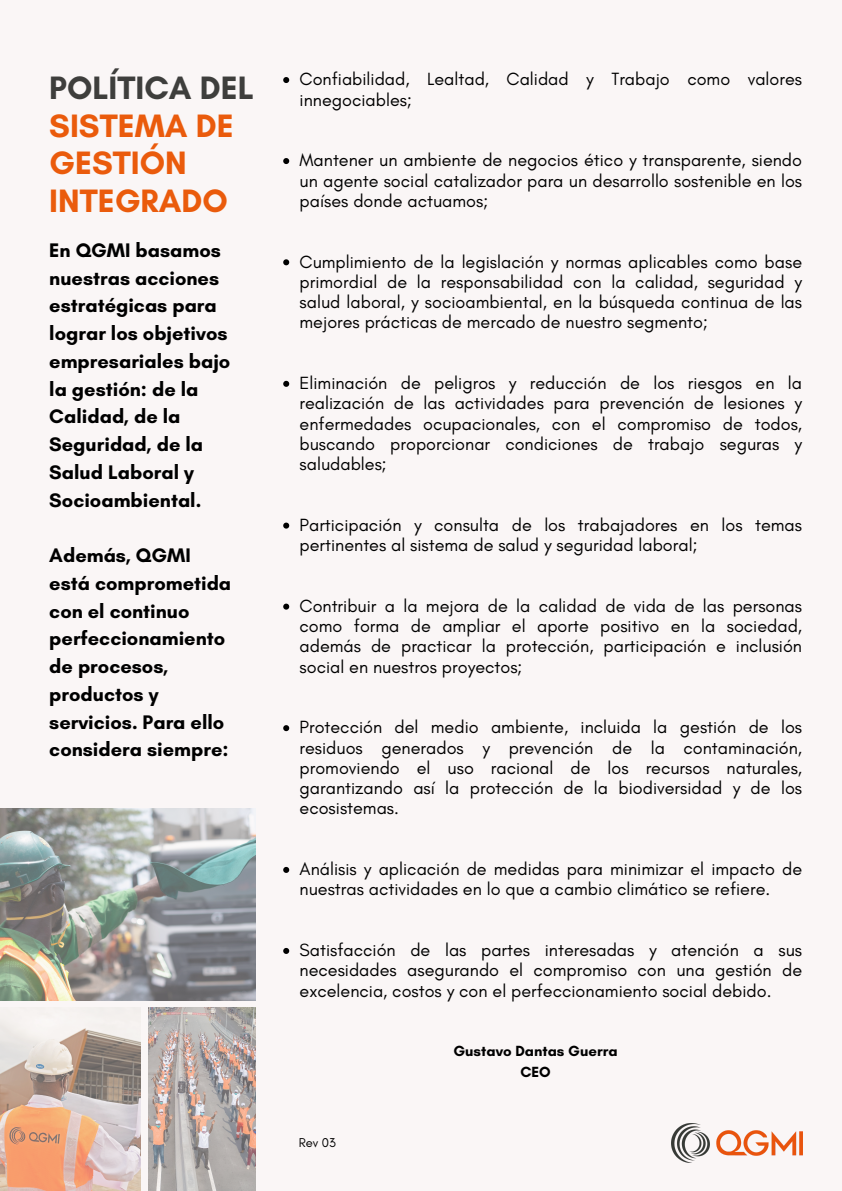
<style>
.page{position:relative;width:842px;height:1191px;background:#fff}
.page>*{position:absolute;margin:0;border:0;box-sizing:border-box;transform-origin:0 0}
.t1{font:700 33px "Glacial Indifference";color:#ea5b0c}
.t2{font:700 33px "Glacial Indifference";color:#3e3e3c}
.t3{font:700 20px/27.7px "Glacial Indifference";color:#000}
.t4{font:18px/20.2px "Glacial Indifference";color:#000;text-align:justify}
.t5{font:700 15px "Glacial Indifference";color:#000}
.t6{font:13px "Glacial Indifference";color:#000}
</style>
<div class="page">
<div style="left:0;top:0;width:842px;height:1190px;background:#faf6f6"></div>
<img style="left:0;top:808px;width:256px;height:192px">
<img style="left:0;top:1007px;width:141px;height:183px">
<img style="left:148px;top:1007px;width:108px;height:183px">
<img style="left:672px;top:1123px;width:130px;height:39px">
<svg style="left:283px;top:77px;width:6px;height:6px"></svg>
<svg style="left:283px;top:158px;width:6px;height:6px"></svg>
<svg style="left:283px;top:259px;width:6px;height:6px"></svg>
<svg style="left:283px;top:381px;width:6px;height:6px"></svg>
<svg style="left:283px;top:522px;width:6px;height:6px"></svg>
<svg style="left:283px;top:603px;width:6px;height:6px"></svg>
<svg style="left:283px;top:725px;width:6px;height:6px"></svg>
<svg style="left:283px;top:866px;width:6px;height:6px"></svg>
<svg style="left:283px;top:947px;width:6px;height:6px"></svg>
<p class="t2" style="left:49px;top:68px;width:206px">POLÍTICA DEL</p>
<p class="t1" style="left:49px;top:105px;width:186px">SISTEMA DE</p>
<p class="t1" style="left:49px;top:143px;width:139px">GESTIÓN</p>
<p class="t1" style="left:49px;top:180px;width:180px">INTEGRADO</p>
<p class="t3" style="left:49px;top:236px;width:183px">En QGMI basamos nuestras acciones estratégicas para lograr los objetivos empresariales bajo la gestión: de la<br>Calidad, de la<br>Seguridad, de la<br>Salud Laboral y<br>Socioambiental.</p>
<p class="t3" style="left:49px;top:541px;width:143px">Además, QGMI</p>
<p class="t3" style="left:49px;top:569px;width:183px">está comprometida con el continuo perfeccionamiento de procesos, productos y servicios. Para ello considera siempre:</p>
<p class="t4" style="left:300px;top:69px;width:504px">Confiabilidad, Lealtad, Calidad y Trabajo como valores innegociables;</p>
<p class="t4" style="left:300px;top:150px;width:504px">Mantener un ambiente de negocios ético y transparente, siendo un agente social catalizador para un desarrollo sostenible en los países donde actuamos;</p>
<p class="t4" style="left:300px;top:251px;width:504px">Cumplimiento de la legislación y normas aplicables como base primordial de la responsabilidad con la calidad, seguridad y salud laboral, y socioambiental, en la búsqueda continua de las mejores prácticas de mercado de nuestro segmento;</p>
<p class="t4" style="left:300px;top:372px;width:504px">Eliminación de peligros y reducción de los riesgos en la realización de las actividades para prevención de lesiones y enfermedades ocupacionales, con el compromiso de todos, buscando proporcionar condiciones de trabajo seguras y saludables;</p>
<p class="t4" style="left:300px;top:514px;width:504px">Participación y consulta de los trabajadores en los temas pertinentes al sistema de salud y seguridad laboral;</p>
<p class="t4" style="left:300px;top:595px;width:504px">Contribuir a la mejora de la calidad de vida de las personas como forma de ampliar el aporte positivo en la sociedad, además de practicar la protección, participación e inclusión social en nuestros proyectos;</p>
<p class="t4" style="left:300px;top:717px;width:504px">Protección del medio ambiente, incluida la gestión de los residuos generados y prevención de la contaminación, promoviendo el uso racional de los recursos naturales, garantizando así la protección de la biodiversidad y de los ecosistemas.</p>
<p class="t4" style="left:300px;top:858px;width:504px">Análisis y aplicación de medidas para minimizar el impacto de nuestras actividades en lo que a cambio climático se refiere.</p>
<p class="t4" style="left:300px;top:939px;width:504px">Satisfacción de las partes interesadas y atención a sus necesidades asegurando el compromiso con una gestión de excelencia, costos y con el perfeccionamiento social debido.</p>
<p class="t6" style="left:299px;top:1134px;width:39px">Rev 03</p>
<p class="t5" style="left:453px;top:1041px;width:166px">Gustavo Dantas Guerra</p>
<p class="t5" style="left:520px;top:1062px;width:32px">CEO</p>
</div>
